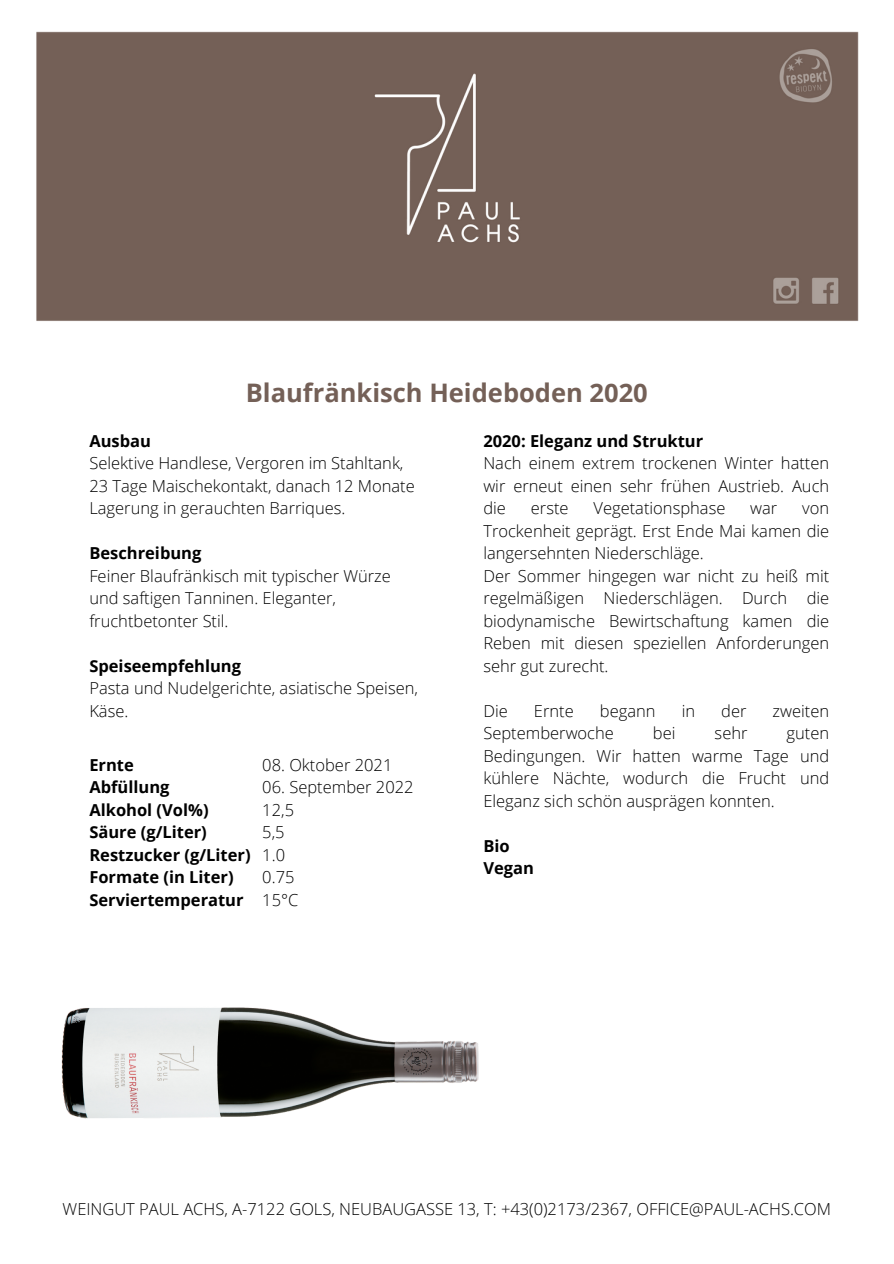
<style>
.page{position:relative;width:894px;height:1264px;background:#fff}
.page>*{position:absolute;margin:0;border:0;box-sizing:border-box;transform-origin:0 0}
.t1{font:700 25.5px "Open Sans";color:#746057}
.t2{font:300 16.5px/22.5px "Open Sans";color:#000;text-align:justify}
.t3{font:700 16.5px "Open Sans";color:#000}
</style>
<div class="page">
<div style="left:36px;top:32px;width:822px;height:289px;background:#746057"></div>
<img style="left:61px;top:1007px;width:418px;height:112px">
<p class="t1" style="left:246px;top:375px;width:403px">Blaufränkisch Heideboden 2020</p>
<p class="t3" style="left:89px;top:429px;width:63px">Ausbau</p>
<p class="t2" style="left:89px;top:451px;width:315px">Selektive Handlese, Vergoren im Stahltank,</p>
<p class="t2" style="left:89px;top:474px;width:327px">23 Tage Maischekontakt, danach 12 Monate</p>
<p class="t2" style="left:89px;top:496px;width:257px">Lagerung in gerauchten Barriques.</p>
<p class="t3" style="left:89px;top:541px;width:113px">Beschreibung</p>
<p class="t2" style="left:89px;top:564px;width:303px">Feiner Blaufränkisch mit typischer Würze</p>
<p class="t2" style="left:89px;top:586px;width:248px">und saftigen Tanninen. Eleganter,</p>
<p class="t2" style="left:89px;top:609px;width:141px">fruchtbetonter Stil.</p>
<p class="t3" style="left:89px;top:654px;width:153px">Speiseempfehlung</p>
<p class="t2" style="left:89px;top:676px;width:330px">Pasta und Nudelgerichte, asiatische Speisen,</p>
<p class="t2" style="left:89px;top:699px;width:40px">Käse.</p>
<p class="t3" style="left:89px;top:753px;width:46px">Ernte</p>
<p class="t3" style="left:89px;top:775px;width:82px">Abfüllung</p>
<p class="t3" style="left:89px;top:798px;width:121px">Alkohol (Vol%)</p>
<p class="t3" style="left:89px;top:820px;width:119px">Säure (g/Liter)</p>
<p class="t3" style="left:89px;top:843px;width:163px">Restzucker (g/Liter)</p>
<p class="t3" style="left:89px;top:865px;width:146px">Formate (in Liter)</p>
<p class="t3" style="left:89px;top:888px;width:156px">Serviertemperatur</p>
<p class="t2" style="left:262px;top:753px;width:131px">08. Oktober 2021</p>
<p class="t2" style="left:262px;top:775px;width:153px">06. September 2022</p>
<p class="t2" style="left:262px;top:798px;width:33px">12,5</p>
<p class="t2" style="left:262px;top:820px;width:24px">5,5</p>
<p class="t2" style="left:262px;top:843px;width:24px">1.0</p>
<p class="t2" style="left:262px;top:865px;width:34px">0.75</p>
<p class="t2" style="left:262px;top:888px;width:38px">15°C</p>
<p class="t3" style="left:483px;top:429px;width:221px">2020: Eleganz und Struktur</p>
<p class="t2" style="left:483px;top:451px;width:347px">Nach einem extrem trockenen Winter hatten wir erneut einen sehr frühen Austrieb. Auch die</p>
<p class="t2" style="left:530px;top:496px;width:39px">erste</p>
<p class="t2" style="left:593px;top:496px;width:133px">Vegetationsphase</p>
<p class="t2" style="left:750px;top:496px;width:29px">war</p>
<p class="t2" style="left:483px;top:496px;width:347px;text-indent:319px">von Trockenheit geprägt. Erst Ende Mai kamen die langersehnten Niederschläge.</p>
<p class="t2" style="left:483px;top:564px;width:347px">Der Sommer hingegen war nicht zu heiß mit regelmäßigen Niederschlägen. Durch die biodynamische Bewirtschaftung kamen die Reben mit diesen speziellen Anforderungen sehr gut zurecht.</p>
<p class="t2" style="left:483px;top:699px;width:26px">Die</p>
<p class="t2" style="left:533px;top:699px;width:41px">Ernte</p>
<p class="t2" style="left:599px;top:699px;width:57px">begann</p>
<p class="t2" style="left:681px;top:699px;width:15px">in</p>
<p class="t2" style="left:721px;top:699px;width:27px">der</p>
<p class="t2" style="left:772px;top:699px;width:58px">zweiten</p>
<p class="t2" style="left:483px;top:721px;width:132px">Septemberwoche</p>
<p class="t2" style="left:652px;top:721px;width:24px">bei</p>
<p class="t2" style="left:714px;top:721px;width:34px">sehr</p>
<p class="t2" style="left:483px;top:721px;width:347px;text-indent:303px">guten Bedingungen. Wir hatten warme Tage und kühlere Nächte, wodurch die Frucht und Eleganz sich schön ausprägen konnten.</p>
<p class="t3" style="left:483px;top:834px;width:28px">Bio</p>
<p class="t3" style="left:483px;top:856px;width:52px">Vegan</p>
<p class="t2" style="left:63px;top:1197px;width:769px">WEINGUT PAUL ACHS, A-7122 GOLS, NEUBAUGASSE 13, T: +43(0)2173/2367, OFFICE@PAUL-ACHS.COM</p>
</div>
